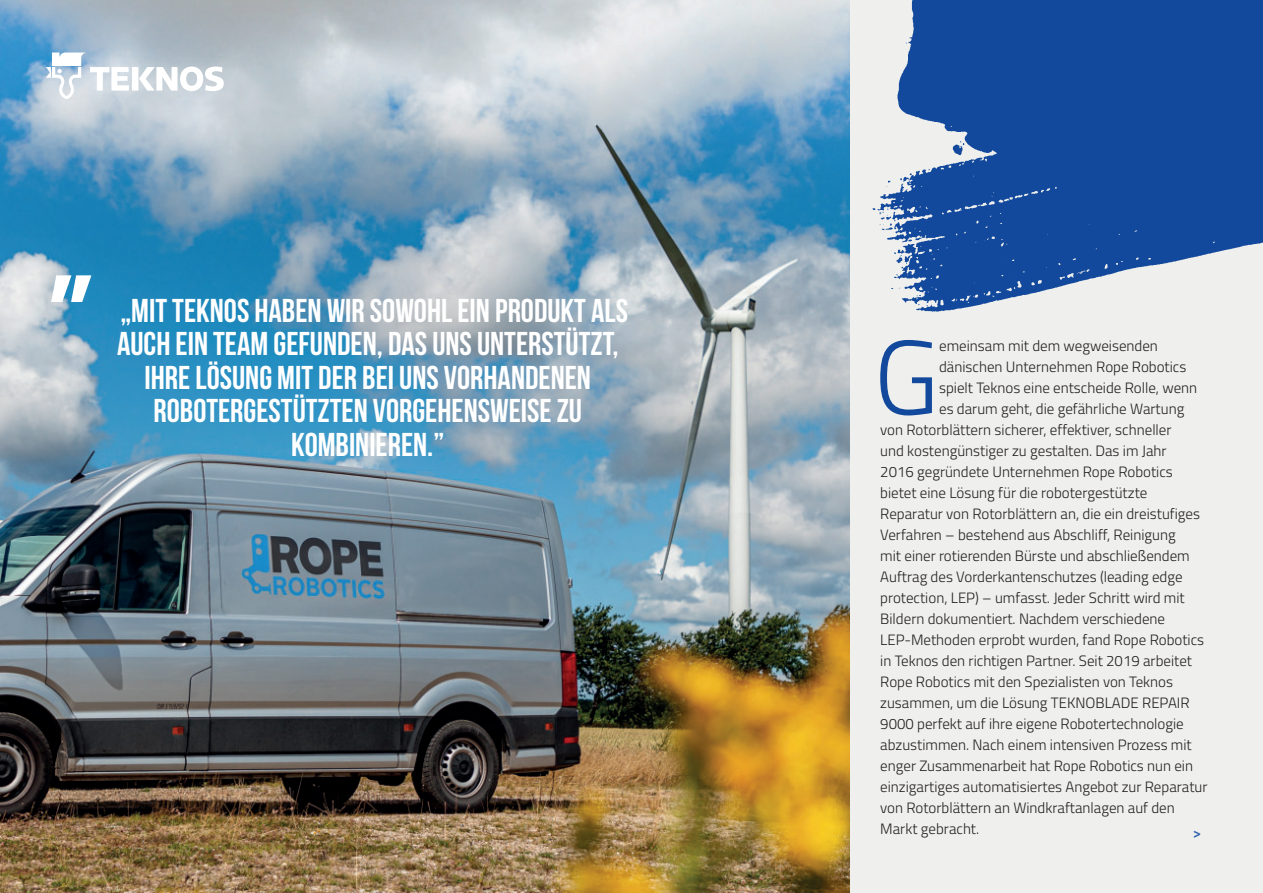
<style>
.page{position:relative;width:1263px;height:893px;background:#fff}
.page>*{position:absolute;margin:0;border:0;box-sizing:border-box;transform-origin:0 0}
.t1{font:700 108px "Titillium";color:#fff}
.t2{font:300 105.6px "Titillium";color:#13499c}
.t3{font:700 33px/33.6px "Bebas Neue";color:#fff;text-align:center}
.t4{font:300 15px "Titillium";color:#231f20}
.t5{font:600 15px "Titillium";color:#2e61ae}
</style>
<div class="page">
<div style="left:842px;top:0;width:421px;height:893px;background:#eff0ed"></div>
<img style="left:0;top:0;width:849px;height:893px">
<svg style="left:880px;top:0;width:383px;height:312px;fill:#13499c"></svg>
<svg style="left:900px;top:173px;width:12px;height:9px"></svg>
<svg style="left:886px;top:181px;width:4px;height:6px"></svg>
<svg style="left:891px;top:251px;width:16px;height:17px"></svg>
<svg style="left:872px;top:208px;width:23px;height:25px"></svg>
<svg style="left:891px;top:285px;width:9px;height:4px"></svg>
<svg style="left:953px;top:141px;width:11px;height:14px"></svg>
<svg style="left:46px;top:53px;width:178px;height:46px"></svg>
<h1 class="t1" style="left:47px;top:270px;width:49px">”</h1>
<h3 class="t3" style="left:117px;top:293px;width:512px">„MIT TEKNOS HABEN WIR SOWOHL EIN PRODUKT ALS AUCH EIN TEAM GEFUNDEN, DAS UNS UNTERSTÜTZT, IHRE LÖSUNG MIT DER BEI UNS VORHANDENEN ROBOTERGESTÜTZTEN VORGEHENSWEISE ZU KOMBINIEREN.”</h3>
<h2 class="t2" style="left:874px;top:335px;width:67px">G</h2>
<p class="t4" style="left:939px;top:340px;width:220px">emeinsam mit dem wegweisenden</p>
<p class="t4" style="left:939px;top:361px;width:249px">dänischen Unternehmen Rope Robotics</p>
<p class="t4" style="left:939px;top:382px;width:260px">spielt Teknos eine entscheide Rolle, wenn</p>
<p class="t4" style="left:939px;top:403px;width:247px">es darum geht, die gefährliche Wartung</p>
<p class="t4" style="left:880px;top:424px;width:293px">von Rotorblättern sicherer, effektiver, schneller</p>
<p class="t4" style="left:880px;top:445px;width:288px">und kostengünstiger zu gestalten. Das im Jahr</p>
<p class="t4" style="left:880px;top:466px;width:294px">2016 gegründete Unternehmen Rope Robotics</p>
<p class="t4" style="left:880px;top:487px;width:269px">bietet eine Lösung für die robotergestützte</p>
<p class="t4" style="left:880px;top:508px;width:321px">Reparatur von Rotorblättern an, die ein dreistufiges</p>
<p class="t4" style="left:880px;top:529px;width:297px">Verfahren – bestehend aus Abschliff, Reinigung</p>
<p class="t4" style="left:880px;top:550px;width:311px">mit einer rotierenden Bürste und abschließendem</p>
<p class="t4" style="left:880px;top:571px;width:304px">Auftrag des Vorderkantenschutzes (leading edge</p>
<p class="t4" style="left:880px;top:592px;width:306px">protection, LEP) – umfasst. Jeder Schritt wird mit</p>
<p class="t4" style="left:880px;top:613px;width:286px">Bildern dokumentiert. Nachdem verschiedene</p>
<p class="t4" style="left:880px;top:634px;width:325px">LEP-Methoden erprobt wurden, fand Rope Robotics</p>
<p class="t4" style="left:880px;top:655px;width:313px">in Teknos den richtigen Partner. Seit 2019 arbeitet</p>
<p class="t4" style="left:880px;top:676px;width:294px">Rope Robotics mit den Spezialisten von Teknos</p>
<p class="t4" style="left:880px;top:697px;width:311px">zusammen, um die Lösung TEKNOBLADE REPAIR</p>
<p class="t4" style="left:880px;top:718px;width:305px">9000 perfekt auf ihre eigene Robotertechnologie</p>
<p class="t4" style="left:880px;top:739px;width:313px">abzustimmen. Nach einem intensiven Prozess mit</p>
<p class="t4" style="left:880px;top:760px;width:314px">enger Zusammenarbeit hat Rope Robotics nun ein</p>
<p class="t4" style="left:880px;top:781px;width:329px">einzigartiges automatisiertes Angebot zur Reparatur</p>
<p class="t4" style="left:880px;top:802px;width:296px">von Rotorblättern an Windkraftanlagen auf den</p>
<p class="t4" style="left:880px;top:823px;width:100px">Markt gebracht.</p>
<p class="t5" style="left:1193px;top:824px;width:10px">&gt;</p>
</div>
